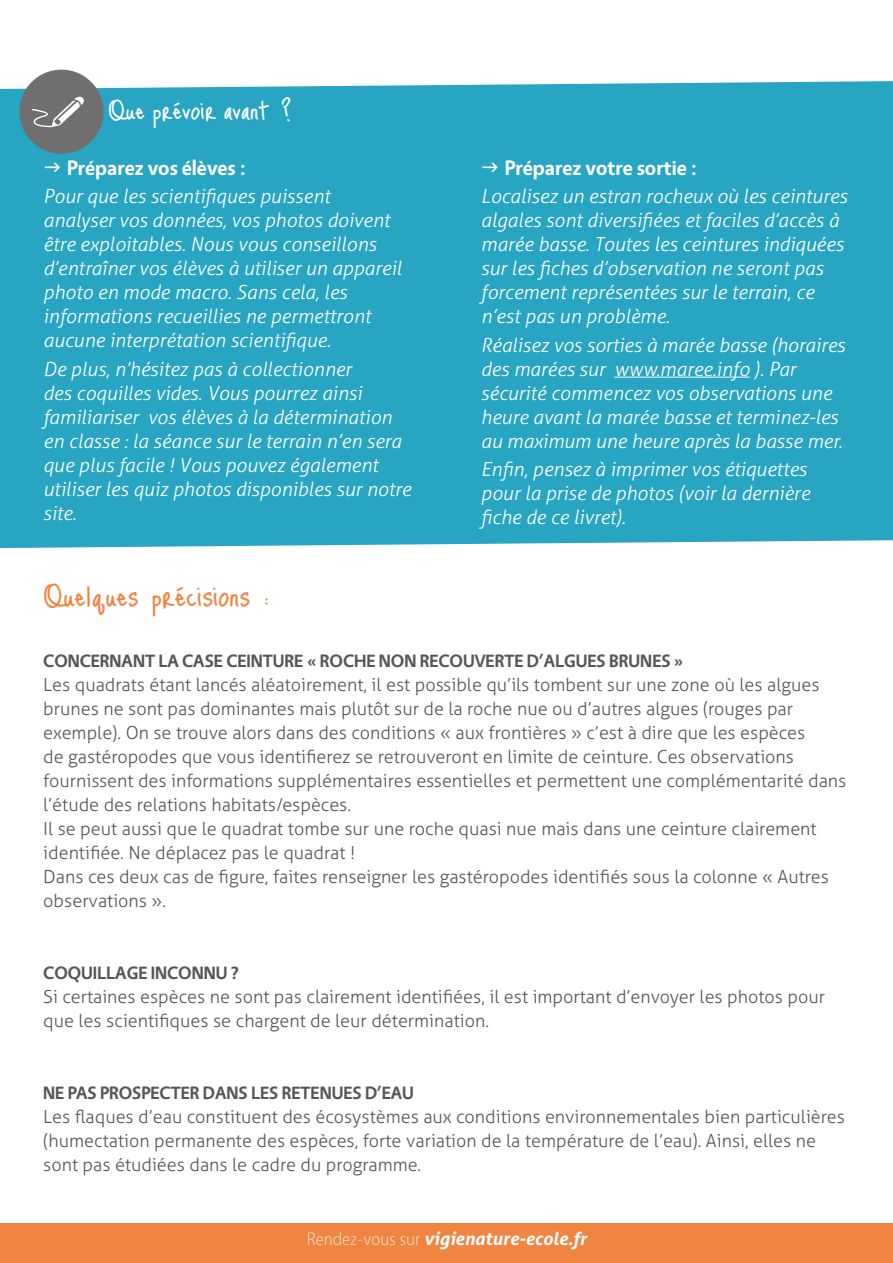
<style>
.page{position:relative;width:893px;height:1263px;background:#fff}
.page>*{position:absolute;margin:0;border:0;box-sizing:border-box;transform-origin:0 0}
.t1{font:45px "Just Me Again Down Here";color:#f08441}
.t2{font:39px "Just Me Again Down Here";color:#fff}
.t3{font:700 21px "Vegur";color:#fff}
.t4{font:italic 300 19.5px/24px "Aller";color:#fff}
.t5{font:300 18px/24px "Aller";color:#575756}
.t6{font:700 18px "Vegur";color:#575756}
.t7{font:italic 700 18px "Aller";color:#fff}
.s1{font-family:"Vegur";font-weight:300;font-style:normal}
</style>
<div class="page">
<div style="left:0;top:1223px;width:893px;height:40px;background:#f08441"></div>
<div style="left:0;top:81px;width:893px;height:467px;background:#27a5c3"></div>
<hr style="left:614px;top:377px;width:136px;height:1px;background:#fff">
<div style="left:19px;top:70px;width:85px;height:84px;background:#706f6f;border-radius:50%"></div>
<svg style="left:32px;top:96px;width:52px;height:31px"></svg>
<svg style="left:45px;top:163px;width:15px;height:9px"></svg>
<svg style="left:483px;top:163px;width:15px;height:9px"></svg>
<h2 class="t2" style="left:108px;top:86px;width:185px">Que prévoir avant ?</h2>
<p class="t3" style="left:67px;top:156px;width:181px">Préparez vos élèves :</p>
<p class="t4" style="left:43px;top:184px;width:360px">Pour que les scientifiques puissent analyser vos données, vos photos doivent être exploitables. Nous vous conseillons d’entraîner vos élèves à utiliser un appareil photo en mode macro. Sans cela, les informations recueillies ne permettront aucune interprétation scientifique.</p>
<p class="t4" style="left:43px;top:357px;width:369px">De plus, n’hésitez pas à collectionner<br>des coquilles vides. Vous pourrez ainsi familiariser vos élèves à la détermination en classe : la séance sur le terrain n’en sera que plus facile ! Vous pouvez également utiliser les quiz photos disponibles sur notre site.</p>
<h1 class="t1" style="left:43px;top:569px;width:227px">Quelques précisions :</h1>
<p class="t3" style="left:505px;top:156px;width:194px">Préparez votre sortie :</p>
<p class="t4" style="left:481px;top:184px;width:368px">Localisez un estran rocheux où les ceintures algales sont diversifiées et faciles d’accès à marée basse. Toutes les ceintures indiquées sur les fiches d’observation ne seront pas forcement représentées sur le terrain, ce n’est pas un problème.</p>
<p class="t4" style="left:481px;top:333px;width:366px">Réalisez vos sorties à marée basse (horaires des marées sur www.maree.info ). Par sécurité commencez vos observations une heure avant la marée basse et terminez-les au maximum une heure après la basse mer.</p>
<p class="t4" style="left:481px;top:457px;width:331px">Enfin, pensez à imprimer vos étiquettes pour la prise de photos (voir la dernière fiche de ce livret).</p>
<p class="t6" style="left:43px;top:651px;width:642px">CONCERNANT LA CASE CEINTURE « ROCHE NON RECOUVERTE D’ALGUES BRUNES »</p>
<p class="t5" style="left:43px;top:672px;width:805px">Les quadrats étant lancés aléatoirement, il est possible qu’ils tombent sur une zone où les algues brunes ne sont pas dominantes mais plutôt sur de la roche nue ou d’autres algues (rouges par exemple). On se trouve alors dans des conditions « aux frontières » c’est à dire que les espèces<br>de gastéropodes que vous identifierez se retrouveront en limite de ceinture. Ces observations fournissent des informations supplémentaires essentielles et permettent une complémentarité dans l’étude des relations habitats/espèces.<br>Il se peut aussi que le quadrat tombe sur une roche quasi nue mais dans une ceinture clairement identifiée. Ne déplacez pas le quadrat !<br>Dans ces deux cas de figure, faites renseigner les gastéropodes identifiés sous la colonne « Autres observations ».</p>
<p class="t6" style="left:43px;top:962px;width:197px">COQUILLAGE INCONNU ?</p>
<p class="t5" style="left:43px;top:984px;width:783px">Si certaines espèces ne sont pas clairement identifiées, il est important d’envoyer les photos pour que les scientifiques se chargent de leur détermination.</p>
<p class="t6" style="left:43px;top:1082px;width:372px">NE PAS PROSPECTER DANS LES RETENUES D’EAU</p>
<p class="t5" style="left:43px;top:1104px;width:803px">Les flaques d’eau constituent des écosystèmes aux conditions environnementales bien particulières (humectation permanente des espèces, forte variation de la température de l’eau). Ainsi, elles ne sont pas étudiées dans le cadre du programme.</p>
<p class="t7" style="left:307px;top:1227px;width:281px"><span class="s1">Rendez-vous sur</span> vigienature-ecole.fr</p>
</div>
